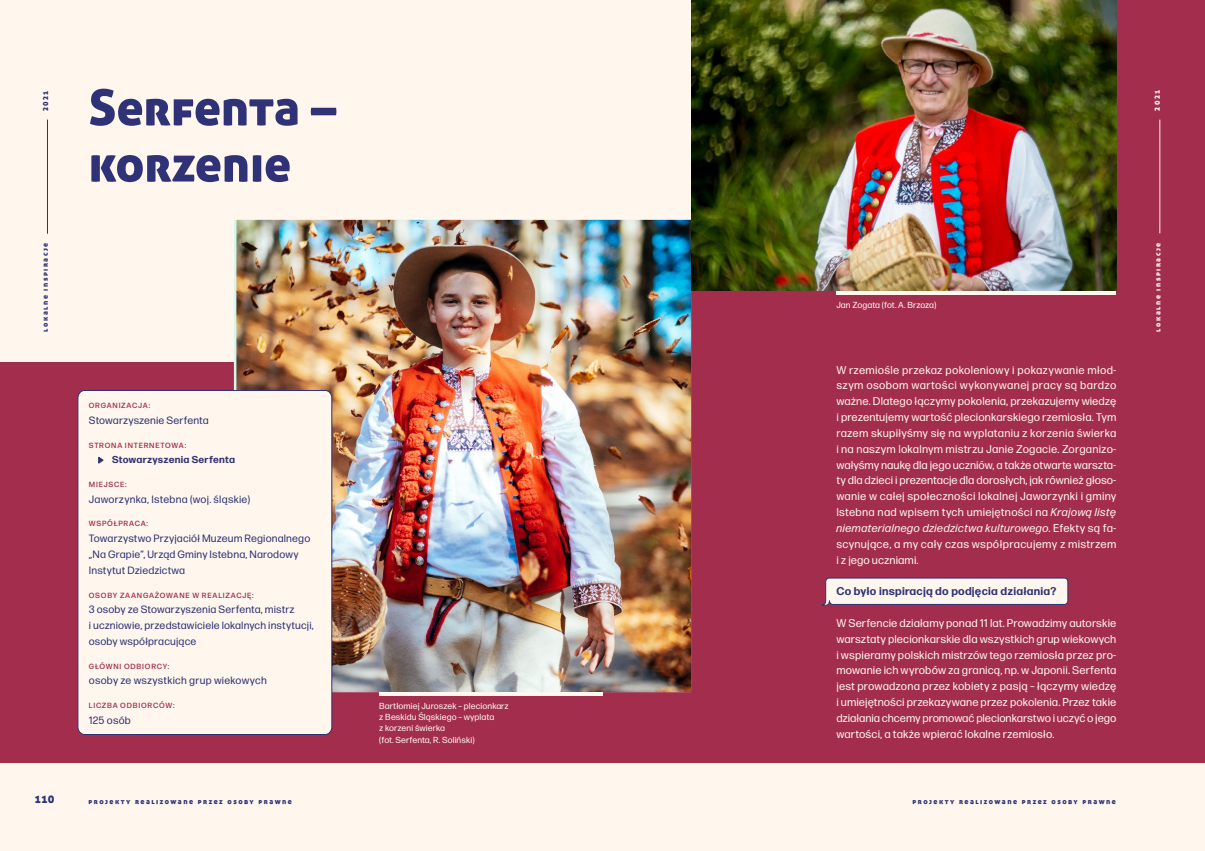
<style>
.page{position:relative;width:1205px;height:851px;background:#fff}
.page>*{position:absolute;margin:0;border:0;box-sizing:border-box;transform-origin:0 0}
.tytuł{font:50px/56.2px "Aller Display";color:#2f3277}
.tekst{font:11.25px/15.9px "Forma DJR Micro";letter-spacing:.015em;color:#fff7ed;text-align:justify}
.tekst_pytanie{font:700 11.25px "Forma DJR Micro";letter-spacing:.02em;color:#2f3277}
.t1{font:11.25px "Aller Display";color:#2f3277}
.metryczka_tekst{font:10.62px/15.8px "Forma DJR Micro";letter-spacing:.015em;color:#2f3277}
.metryczka_tekst-2{font:700 10px "Forma DJR Micro";letter-spacing:.025em;color:#2f3277}
.opis_zdjęć{font:8.75px/11.2px "Forma DJR Micro";letter-spacing:.01em;color:#fff7ed}
.metryczka_tytuł{font:500 7.5px "Forma DJR Micro";letter-spacing:.105em;color:#a32d4c}
.t2{font:7.5px "Aller Display";letter-spacing:.2em;color:#2f3277}
.t3{font:7.5px "Aller Display";letter-spacing:.2em;color:#fff7ed}
.s1{font-style:italic}
</style>
<div class="page">
<div style="left:0;top:0;width:1205px;height:850px;background:#fff7ed"></div>
<div style="left:0;top:362px;width:1205px;height:400px;background:#a32d4c"></div>
<div style="left:691px;top:0;width:514px;height:510px;background:#a32d4c"></div>
<svg style="left:821px;top:577px;width:247px;height:29px"></svg>
<hr style="left:47px;top:120px;width:1px;height:114px;background:#2f3277">
<hr style="left:1159px;top:120px;width:1px;height:113px;background:#fff7ed">
<img style="left:236px;top:220px;width:455px;height:472px">
<hr style="left:836px;top:290px;width:280px;height:4px;background:#fff7ed">
<img style="left:691px;top:0;width:425px;height:291px">
<hr style="left:379px;top:692px;width:223px;height:3px;background:#fff7ed">
<div style="left:77px;top:389px;width:256px;height:346px;background:#fff7ed"></div>
<svg style="left:98px;top:455px;width:7px;height:10px"></svg>
<p class="t2" style="left:41px;top:111px;width:22px;rotate:-90deg">2021</p>
<h2 class="tytuł" style="left:89px;top:78px;width:249px">Serfenta – korzenie</h2>
<p class="t3" style="left:1152px;top:110px;width:22px;rotate:-90deg">2021</p>
<p class="t2" style="left:41px;top:331px;width:90px;rotate:-90deg">lokalne inspiracje</p>
<p class="opis_zdjęć" style="left:836px;top:298px;width:102px">Jan Zogata (fot. A. Brzoza)</p>
<p class="t3" style="left:1153px;top:331px;width:90px;rotate:-90deg">lokalne inspiracje</p>
<p class="metryczka_tytuł" style="left:89px;top:400px;width:63px">ORGANIZACJA:</p>
<p class="metryczka_tekst" style="left:89px;top:412px;width:121px">Stowarzyszenie Serfenta</p>
<p class="metryczka_tytuł" style="left:89px;top:440px;width:99px">STRONA INTERNETOWA:</p>
<p class="metryczka_tekst-2" style="left:112px;top:453px;width:124px">Stowarzyszenia Serfenta</p>
<p class="metryczka_tytuł" style="left:89px;top:479px;width:39px">MIEJSCE:</p>
<p class="metryczka_tekst" style="left:89px;top:491px;width:163px">Jaworzynka, Istebna (woj. śląskie)</p>
<p class="metryczka_tytuł" style="left:89px;top:519px;width:61px">WSPÓŁPRACA:</p>
<p class="metryczka_tekst" style="left:89px;top:530px;width:223px">Towarzystwo Przyjaciół Muzeum Regionalnego „Na Grapie”, Urząd Gminy Istebna, Narodowy<br>Instytut Dziedzictwa</p>
<p class="metryczka_tytuł" style="left:89px;top:590px;width:166px">OSOBY ZAANGAŻOWANE W REALIZACJĘ:</p>
<p class="metryczka_tekst" style="left:89px;top:601px;width:226px">3 osoby ze Stowarzyszenia Serfenta, mistrz<br>i uczniowie, przedstawiciele lokalnych instytucji, osoby współpracujące</p>
<p class="metryczka_tytuł" style="left:89px;top:661px;width:82px">GŁÓWNI ODBIORCY:</p>
<p class="metryczka_tekst" style="left:89px;top:672px;width:179px">osoby ze wszystkich grup wiekowych</p>
<p class="metryczka_tytuł" style="left:89px;top:700px;width:87px">LICZBA ODBIORCÓW:</p>
<p class="metryczka_tekst" style="left:89px;top:711px;width:44px">125 osób</p>
<p class="opis_zdjęć" style="left:379px;top:699px;width:131px">Bartłomiej Juroszek – plecionkarz z Beskidu Śląskiego – wyplata<br>z korzeni świerka<br>(fot. Serfenta, R. Soliński)</p>
<p class="tekst" style="left:836px;top:361px;width:281px">W rzemiośle przekaz pokoleniowy i pokazywanie młod&shy;szym osobom wartości wykonywanej pracy są bardzo ważne. Dlatego łączymy pokolenia, przekazujemy wiedzę i prezentujemy wartość plecionkarskiego rzemiosła. Tym razem skupiłyśmy się na wyplataniu z korzenia świerka i na naszym lokalnym mistrzu Janie Zogacie. Zorganizo&shy;wałyśmy naukę dla jego uczniów, a także otwarte warszta&shy;ty dla dzieci i prezentacje dla dorosłych, jak również głoso&shy;wanie w całej społeczności lokalnej Jaworzynki i gminy Istebna nad wpisem tych umiejętności na <span class="s1">Krajową listę niematerialnego dziedzictwa kulturowego</span>. Efekty są fa&shy;scynujące, a my cały czas współpracujemy z mistrzem i z jego uczniami.</p>
<h3 class="tekst_pytanie" style="left:836px;top:584px;width:221px">Co było inspiracją do podjęcia działania?</h3>
<p class="tekst" style="left:836px;top:614px;width:281px">W Serfencie działamy ponad 11 lat. Prowadzimy autorskie warsztaty plecionkarskie dla wszystkich grup wiekowych i wspieramy polskich mistrzów tego rzemiosła przez pro&shy;mowanie ich wyrobów za granicą, np. w Japonii. Serfenta jest prowadzona przez kobiety z pasją – łączymy wiedzę i umiejętności przekazywane przez pokolenia. Przez takie działania chcemy promować plecionkarstwo i uczyć o jego wartości, a także wpierać lokalne rzemiosło.</p>
<p class="t1" style="left:35px;top:791px;width:21px">110</p>
<p class="t2" style="left:89px;top:796px;width:205px">projekty realizowane przez osoby prawne</p>
<p class="t2" style="left:912px;top:796px;width:205px">projekty realizowane przez osoby prawne</p>
</div>
